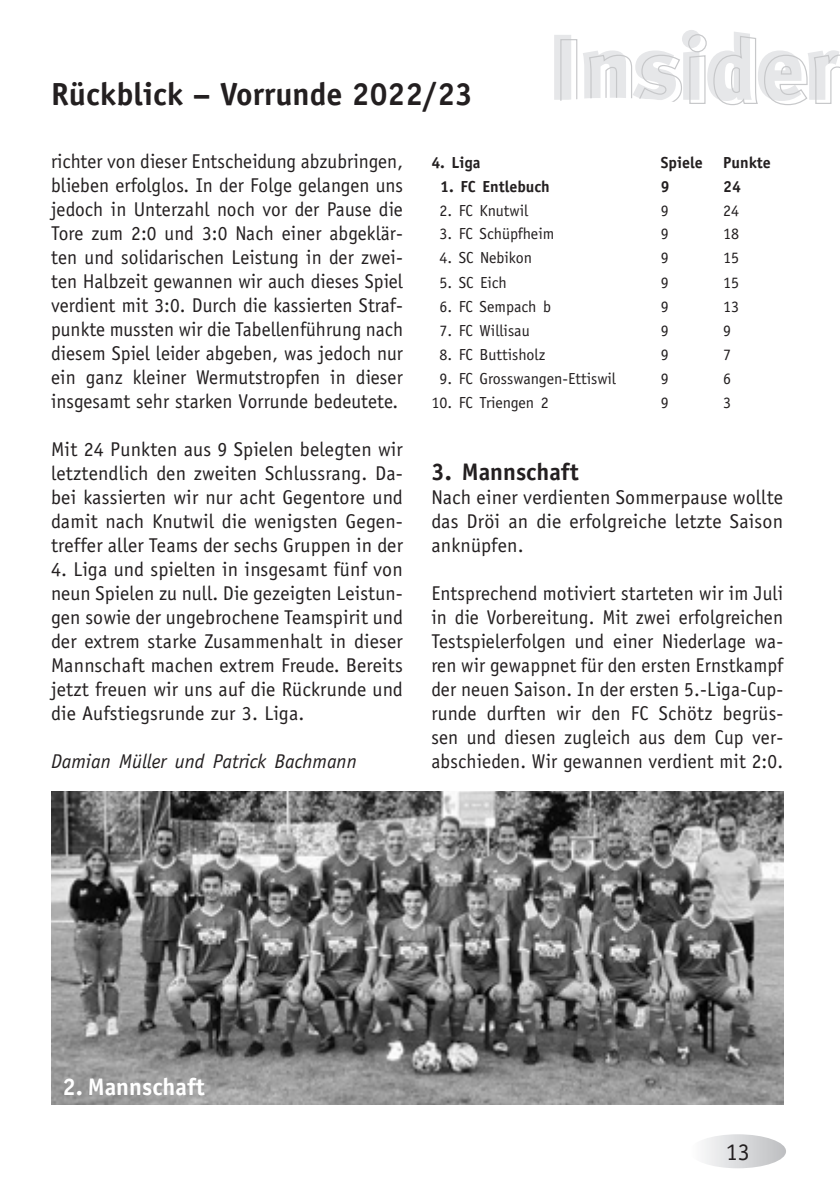
<style>
.page{position:relative;width:840px;height:1191px;background:#fff}
.page>*{position:absolute;margin:0;border:0;box-sizing:border-box;transform-origin:0 0}
.t1{font:700 32px "Officina Sans";color:#231f20}
.t2{font:700 24px "Officina Sans";color:#231f20}
.t3{font:700 24px "Officina Sans";color:#fff}
.t4{font:24px "Officina Sans";color:#231f20}
.t5{font:20px/24px "Officina Sans";letter-spacing:.01em;color:#231f20;text-align:justify}
.t6{font:italic 20px "Officina Sans";color:#231f20}
.t7{font:16px "Officina Sans";color:#231f20}
.t8{font:700 16px "Officina Sans";color:#231f20}
</style>
<div class="page">
<svg style="left:554px;top:30px;width:285px;height:76px"></svg>
<div style="left:448px;top:98px;width:329px;height:113px;background:#fff;border-radius:50%"></div>
<div style="left:689px;top:1134px;width:96px;height:34px;background:linear-gradient(to right,#fefeff,#bebfc2);border-radius:50%"></div>
<img style="left:51px;top:791px;width:731px;height:313px">
<h1 class="t1" style="left:51px;top:74px;width:423px">Rückblick – Vorrunde 2022/23</h1>
<p class="t5" style="left:51px;top:149px;width:353px">richter von dieser Entscheidung abzubringen, blieben erfolglos. In der Folge gelangen uns jedoch in Unterzahl noch vor der Pause die Tore zum 2:0 und 3:0 Nach einer abgeklär&shy;ten und solidarischen Leistung in der zwei&shy;ten Halbzeit gewannen wir auch dieses Spiel verdient mit 3:0. Durch die kassierten Straf&shy;punkte mussten wir die Tabellenführung nach diesem Spiel leider abgeben, was jedoch nur ein ganz kleiner Wermutstropfen in dieser insgesamt sehr starken Vorrunde bedeutete.</p>
<p class="t5" style="left:51px;top:437px;width:353px">Mit 24 Punkten aus 9 Spielen belegten wir letztendlich den zweiten Schlussrang. Da&shy;bei kassierten wir nur acht Gegentore und damit nach Knutwil die wenigsten Gegen&shy;treffer aller Teams der sechs Gruppen in der</p>
<p class="t5" style="left:51px;top:557px;width:353px">4. Liga und spielten in insgesamt fünf von neun Spielen zu null. Die gezeigten Leistun&shy;gen sowie der ungebrochene Teamspirit und der extrem starke Zusammenhalt in dieser Mannschaft machen extrem Freude. Bereits jetzt freuen wir uns auf die Rückrunde und die Aufstiegsrunde zur 3. Liga.</p>
<p class="t6" style="left:51px;top:750px;width:307px">Damian Müller und Patrick Bachmann</p>
<p class="t8" style="left:431px;top:152px;width:50px">4. Liga</p>
<p class="t8" style="left:660px;top:152px;width:44px">Spiele</p>
<p class="t8" style="left:722px;top:152px;width:49px">Punkte</p>
<p class="t8" style="left:440px;top:177px;width:111px">1. FC Entlebuch</p>
<p class="t8" style="left:660px;top:177px;width:10px">9</p>
<p class="t8" style="left:722px;top:177px;width:19px">24</p>
<p class="t7" style="left:439px;top:201px;width:90px">2. FC Knutwil</p>
<p class="t7" style="left:660px;top:201px;width:9px">9</p>
<p class="t7" style="left:722px;top:201px;width:17px">24</p>
<p class="t7" style="left:439px;top:224px;width:116px">3. FC Schüpfheim</p>
<p class="t7" style="left:660px;top:224px;width:9px">9</p>
<p class="t7" style="left:722px;top:224px;width:17px">18</p>
<p class="t7" style="left:439px;top:249px;width:94px">4. SC Nebikon</p>
<p class="t7" style="left:660px;top:249px;width:9px">9</p>
<p class="t7" style="left:722px;top:249px;width:17px">15</p>
<p class="t7" style="left:439px;top:273px;width:69px">5. SC Eich</p>
<p class="t7" style="left:660px;top:273px;width:9px">9</p>
<p class="t7" style="left:722px;top:273px;width:17px">15</p>
<p class="t7" style="left:439px;top:297px;width:113px">6. FC Sempach b</p>
<p class="t7" style="left:660px;top:297px;width:9px">9</p>
<p class="t7" style="left:722px;top:297px;width:17px">13</p>
<p class="t7" style="left:439px;top:321px;width:92px">7. FC Willisau</p>
<p class="t7" style="left:660px;top:321px;width:9px">9</p>
<p class="t7" style="left:722px;top:321px;width:9px">9</p>
<p class="t7" style="left:439px;top:345px;width:107px">8. FC Buttisholz</p>
<p class="t7" style="left:660px;top:345px;width:9px">9</p>
<p class="t7" style="left:722px;top:345px;width:9px">7</p>
<p class="t7" style="left:439px;top:369px;width:178px">9. FC Grosswangen-Ettiswil</p>
<p class="t7" style="left:660px;top:369px;width:9px">9</p>
<p class="t7" style="left:722px;top:369px;width:9px">6</p>
<p class="t7" style="left:431px;top:393px;width:119px">10. FC Triengen 2</p>
<p class="t7" style="left:660px;top:393px;width:9px">9</p>
<p class="t7" style="left:722px;top:393px;width:9px">3</p>
<p class="t2" style="left:431px;top:457px;width:149px">3. Mannschaft</p>
<p class="t5" style="left:431px;top:485px;width:353px">Nach einer verdienten Sommerpause wollte das Dröi an die erfolgreiche letzte Saison anknüpfen.</p>
<p class="t5" style="left:431px;top:581px;width:353px">Entsprechend motiviert starteten wir im Juli in die Vorbereitung. Mit zwei erfolgreichen Testspielerfolgen und einer Niederlage wa&shy;ren wir gewappnet für den ersten Ernstkampf der neuen Saison. In der ersten 5.-Liga-Cup&shy;runde durften wir den FC Schötz begrüs&shy;sen und diesen zugleich aus dem Cup ver&shy;abschieden. Wir gewannen verdient mit 2:0.</p>
<p class="t3" style="left:62px;top:1071px;width:144px">2. Mannschaft</p>
<p class="t4" style="left:725px;top:1138px;width:25px">13</p>
</div>
